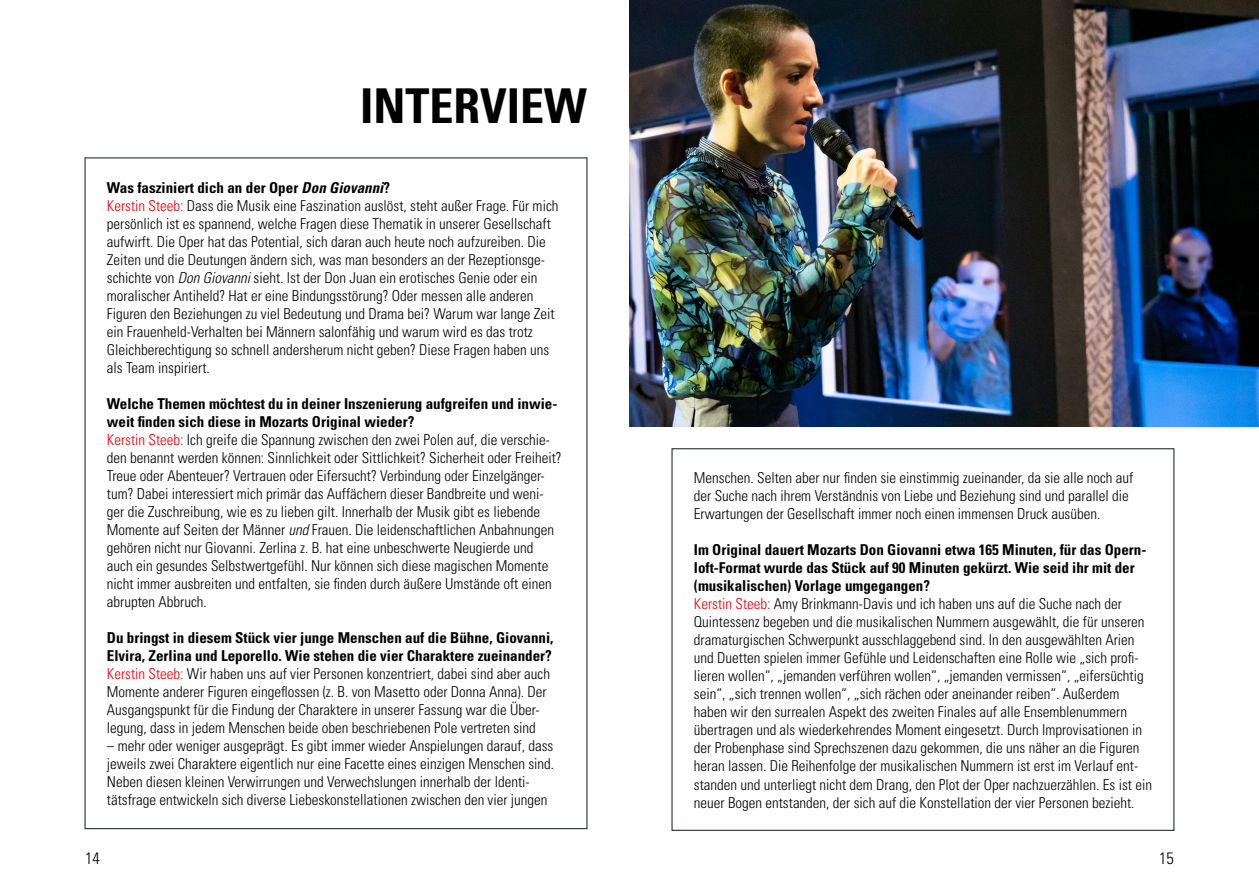
<style>
.page{position:relative;width:1259px;height:893px;background:#fff}
.page>*{position:absolute;margin:0;border:0;box-sizing:border-box;transform-origin:0 0}
.t1{font:700 condensed 48px "Univers";color:#000}
.t2{font:300 condensed 16.5px "Univers";color:#000}
.t3{font:300 condensed 15px/18px "Univers";color:#000}
.s1{font-weight:700}
.s2{font-weight:700;font-style:italic}
.s3{color:#e3000b}
.s4{font-style:italic}
</style>
<div class="page">
<img style="left:629px;top:0;width:630px;height:427px">
<h1 class="t1" style="left:360px;top:77px;width:228px">INTERVIEW</h1>
<p class="t3" style="left:107px;top:179px;width:453px"><span class="s1">Was fasziniert dich an der Oper</span> <span class="s2">Don Giovanni</span><span class="s1">?<br></span><span class="s3">Kerstin Steeb:</span> Dass die Musik eine Faszination auslöst, steht außer Frage. Für mich persönlich ist es spannend, welche Fragen diese Thematik in unserer Gesellschaft aufwirft. Die Oper hat das Potential, sich daran auch heute noch aufzureiben. Die Zeiten und die Deutungen ändern sich, was man besonders an der Rezeptionsge&shy;schichte von <span class="s4">Don Giovanni</span> sieht. Ist der Don Juan ein erotisches Genie oder ein moralischer Antiheld? Hat er eine Bindungsstörung? Oder messen alle anderen Figuren den Beziehungen zu viel Bedeutung und Drama bei? Warum war lange Zeit ein Frauenheld-Verhalten bei Männern salonfähig und warum wird es das trotz Gleichberechtigung so schnell andersherum nicht geben? Diese Fragen haben uns als Team inspiriert.</p>
<p class="t3" style="left:107px;top:395px;width:456px"><span class="s1">Welche Themen möchtest du in deiner Inszenierung aufgreifen und inwie&shy;weit finden sich diese in Mozarts Original wieder?<br></span><span class="s3">Kerstin Steeb:</span> Ich greife die Spannung zwischen den zwei Polen auf, die verschie&shy;den benannt werden können: Sinnlichkeit oder Sittlichkeit? Sicherheit oder Freiheit?<br>Treue oder Abenteuer? Vertrauen oder Eifersucht? Verbindung oder Einzelgänger&shy;tum? Dabei interessiert mich primär das Auffächern dieser Bandbreite und weni&shy;ger die Zuschreibung, wie es zu lieben gilt. Innerhalb der Musik gibt es liebende Momente auf Seiten der Männer <span class="s4">und</span> Frauen. Die leidenschaftlichen Anbahnungen gehören nicht nur Giovanni. Zerlina z. B. hat eine unbeschwerte Neugierde und auch ein gesundes Selbstwertgefühl. Nur können sich diese magischen Momente nicht immer ausbreiten und entfalten, sie finden durch äußere Umstände oft einen abrupten Abbruch.</p>
<p class="t3" style="left:107px;top:629px;width:448px"><span class="s1">Du bringst in diesem Stück vier junge Menschen auf die Bühne, Giovanni, Elvira, Zerlina und Leporello. Wie stehen die vier Charaktere zueinander?<br></span><span class="s3">Kerstin Steeb:</span> Wir haben uns auf vier Personen konzentriert, dabei sind aber auch Momente anderer Figuren eingeflossen (z. B. von Masetto oder Donna Anna). Der Ausgangspunkt für die Findung der Charaktere in unserer Fassung war die Über&shy;legung, dass in jedem Menschen beide oben beschriebenen Pole vertreten sind</p>
<p class="t3" style="left:107px;top:737px;width:449px">– mehr oder weniger ausgeprägt. Es gibt immer wieder Anspielungen darauf, dass jeweils zwei Charaktere eigentlich nur eine Facette eines einzigen Menschen sind.<br>Neben diesen kleinen Verwirrungen und Verwechslungen innerhalb der Identi&shy;tätsfrage entwickeln sich diverse Liebeskonstellationen zwischen den vier jungen</p>
<p class="t3" style="left:694px;top:469px;width:441px">Menschen. Selten aber nur finden sie einstimmig zueinander, da sie alle noch auf der Suche nach ihrem Verständnis von Liebe und Beziehung sind und parallel die<br>Erwartungen der Gesellschaft immer noch einen immensen Druck ausüben.</p>
<p class="t3" style="left:694px;top:541px;width:460px"><span class="s1">Im Original dauert Mozarts Don Giovanni etwa 165 Minuten, für das Opern&shy;loft-Format wurde das Stück auf 90 Minuten gekürzt. Wie seid ihr mit der (musikalischen) Vorlage umgegangen?<br></span><span class="s3">Kerstin Steeb:</span> Amy Brinkmann-Davis und ich haben uns auf die Suche nach der Quintessenz begeben und die musikalischen Nummern ausgewählt, die für unseren dramaturgischen Schwerpunkt ausschlaggebend sind. In den ausgewählten Arien und Duetten spielen immer Gefühle und Leidenschaften eine Rolle wie „sich profi&shy;lieren wollen“, „jemanden verführen wollen“, „jemanden vermissen“, „eifersüchtig sein“, „sich trennen wollen“, „sich rächen oder aneinander reiben“. Außerdem haben wir den surrealen Aspekt des zweiten Finales auf alle Ensemblenummern übertragen und als wiederkehrendes Moment eingesetzt. Durch Improvisationen in der Probenphase sind Sprechszenen dazu gekommen, die uns näher an die Figuren heran lassen. Die Reihenfolge der musikalischen Nummern ist erst im Verlauf ent&shy;standen und unterliegt nicht dem Drang, den Plot der Oper nachzuerzählen. Es ist ein neuer Bogen entstanden, der sich auf die Konstellation der vier Personen bezieht.</p>
<p class="t2" style="left:85px;top:848px;width:16px">14</p>
<p class="t2" style="left:1159px;top:848px;width:16px">15</p>
</div>
